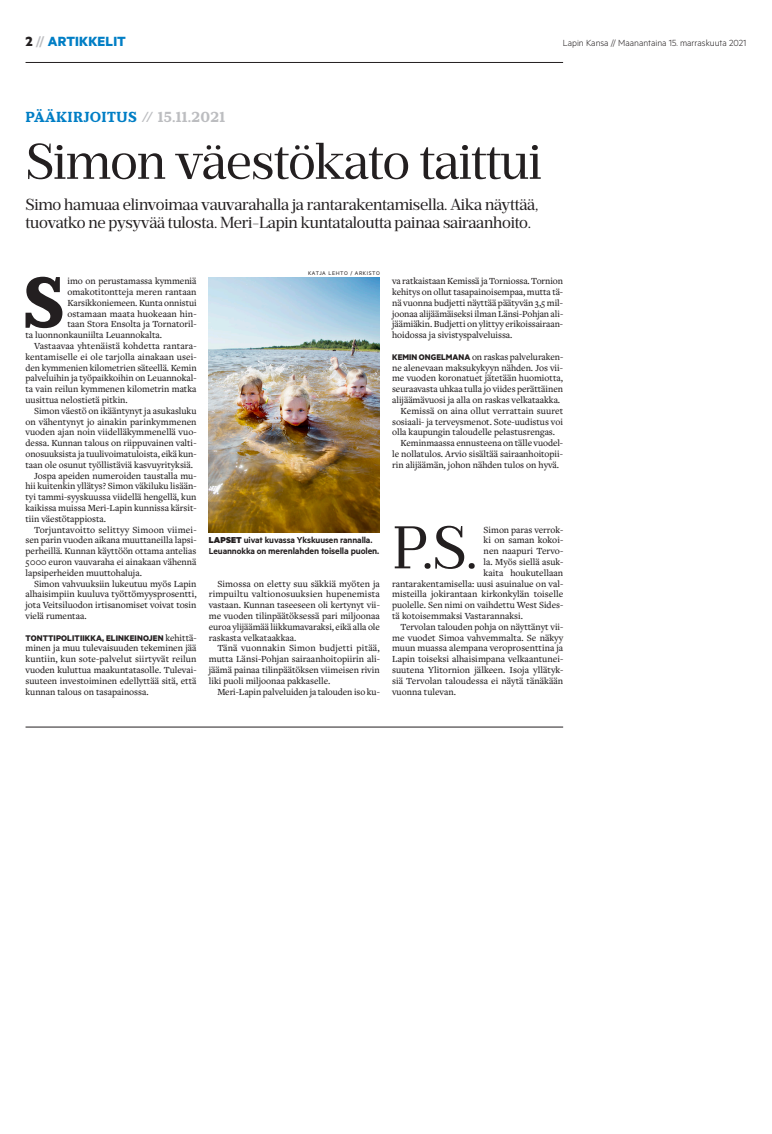
<style>
.page{position:relative;width:772px;height:1134px;background:#fff}
.page>*{position:absolute;margin:0;border:0;box-sizing:border-box;transform-origin:0 0}
.t1{font:700 71.4px "Prumo Slab";color:#231f20}
.t2{font:60px "Prumo Text";color:#231f20}
.t3{font:50px "Prumo Text";letter-spacing:-.015em;color:#231f20}
.t4{font:16px/18px "Prumo Text";letter-spacing:-.015em;color:#231f20}
.t5{font:700 15px "Metric";letter-spacing:.01em;color:#007ec5}
.t6{font:700 14.5px "Prumo Slab";letter-spacing:.025em;color:#007ec5}
.t7{font:300 10px "Metric";color:#231f20}
.t8{font:600 10px "Metric";letter-spacing:-.01em;color:#231f20}
.t9{font:500 9.7px/10.8px "Freight Text Pro";letter-spacing:-.005em;color:#231f20;text-align:justify}
.t10{font:600 9.7px "Metric";letter-spacing:-.01em;color:#231f20}
.t11{font:700 9.2px "Metric";letter-spacing:.01em;color:#231f20}
.t12{font:6px "Metric";letter-spacing:.1em;color:#231f20}
.s1{color:#231f20}
.s2{font-weight:500;color:#bcbdc0}
.s3{color:#bcbdc0}
.s4{font-family:"Freight Text Pro";font-weight:500;font-size:9.7px}
.s5{font-family:"Metric";font-weight:700;font-size:9.2px}
.s6{font-weight:900}
.s7{font-size:9.7px}
</style>
<div class="page">
<hr style="left:26px;top:62px;width:536px;height:1px;background:#231f20">
<hr style="left:26px;top:727px;width:536px;height:1px;background:#231f20">
<img style="left:209px;top:278px;width:170px;height:255px">
<h3 class="t5" style="left:26px;top:32px;width:102px"><span class="s1">2</span> <span class="s2">//</span> ARTIKKELIT</h3>
<p class="t7" style="left:562px;top:37px;width:185px">Lapin Kansa // Maanantaina 15. marraskuuta 2021</p>
<h3 class="t6" style="left:26px;top:109px;width:201px">PÄÄKIRJOITUS <span class="s3">// 15.11.2021</span></h3>
<h3 class="t3" style="left:26px;top:132px;width:517px">Simon väestökato taittui</h3>
<h3 class="t4" style="left:26px;top:196px;width:514px">Simo hamuaa elinvoimaa vauvarahalla ja rantarakentamisella. Aika näyttää, tuovatko ne pysyvää tulosta. Meri-Lapin kuntataloutta painaa sairaanhoito.</h3>
<h1 class="t1" style="left:22px;top:260px;width:44px">S</h1>
<p class="t9" style="left:67px;top:275px;width:131px">imo on perustamassa kymmeniä</p>
<p class="t9" style="left:67px;top:286px;width:130px">omakotitontteja meren rantaan</p>
<p class="t9" style="left:67px;top:297px;width:131px">Karsikkoniemeen. Kunta onnistui</p>
<p class="t9" style="left:67px;top:308px;width:131px">ostamaan maata huokeaan hin-</p>
<p class="t9" style="left:67px;top:319px;width:131px">taan Stora Ensolta ja Tornatoril-</p>
<p class="t9" style="left:26px;top:329px;width:138px">ta luonnonkauniilta Leuannokalta.</p>
<p class="t9" style="left:34px;top:340px;width:164px">Vastaavaa yhtenäistä kohdetta rantara-</p>
<p class="t9" style="left:26px;top:351px;width:172px">kentamiselle ei ole tarjolla ainakaan usei-</p>
<p class="t9" style="left:26px;top:362px;width:172px">den kymmenien kilometrien säteellä. Kemin</p>
<p class="t9" style="left:26px;top:373px;width:172px">palveluihin ja työpaikkoihin on Leuannokal-</p>
<p class="t9" style="left:26px;top:383px;width:172px">ta vain reilun kymmenen kilometrin matka</p>
<p class="t9" style="left:26px;top:394px;width:104px">uusittua nelostietä pitkin.</p>
<p class="t9" style="left:34px;top:405px;width:164px">Simon väestö on ikääntynyt ja asukasluku</p>
<p class="t9" style="left:26px;top:416px;width:172px">on vähentynyt jo ainakin parinkymmenen</p>
<p class="t9" style="left:26px;top:427px;width:172px">vuoden ajan noin viidelläkymmenellä vuo-</p>
<p class="t9" style="left:26px;top:437px;width:172px">dessa. Kunnan talous on riippuvainen valti-</p>
<p class="t9" style="left:26px;top:448px;width:172px">onosuuksista ja tuulivoimatuloista, eikä kun-</p>
<p class="t9" style="left:26px;top:459px;width:169px">taan ole osunut työllistäviä kasvuyrityksiä.</p>
<p class="t9" style="left:34px;top:470px;width:164px">Jospa apeiden numeroiden taustalla mu-</p>
<p class="t9" style="left:26px;top:481px;width:172px">hii kuitenkin yllätys? Simon väkiluku lisään-</p>
<p class="t9" style="left:26px;top:491px;width:172px">tyi tammi-syyskuussa viidellä hengellä, kun</p>
<p class="t9" style="left:26px;top:502px;width:172px">kaikissa muissa Meri-Lapin kunnissa kärsit-</p>
<p class="t9" style="left:26px;top:513px;width:82px">tiin väestötappiosta.</p>
<p class="t9" style="left:34px;top:524px;width:164px">Torjuntavoitto selittyy Simoon viimei-</p>
<p class="t9" style="left:26px;top:535px;width:172px">sen parin vuoden aikana muuttaneilla lapsi-</p>
<p class="t9" style="left:26px;top:545px;width:172px">perheillä. Kunnan käyttöön ottama antelias</p>
<p class="t9" style="left:26px;top:556px;width:172px">5 000 euron vauvaraha ei ainakaan vähennä</p>
<p class="t9" style="left:26px;top:567px;width:118px">lapsiperheiden muuttohaluja.</p>
<p class="t9" style="left:34px;top:578px;width:164px">Simon vahvuuksiin lukeutuu myös Lapin</p>
<p class="t9" style="left:26px;top:589px;width:172px">alhaisimpiin kuuluva työttömyysprosentti,</p>
<p class="t9" style="left:26px;top:599px;width:172px">jota Veitsiluodon irtisanomiset voivat tosin</p>
<p class="t9" style="left:26px;top:610px;width:62px">vielä rumentaa.</p>
<p class="t11" style="left:26px;top:632px;width:172px">TONTTIPOLITIIKKA, ELINKEINOJEN <span class="s4">kehittä-</span></p>
<p class="t9" style="left:26px;top:643px;width:172px">minen ja muu tulevaisuuden tekeminen jää kuntiin, kun sote-palvelut siirtyvät reilun vuoden kuluttua maakuntatasolle. Tulevai&shy;suuteen investoiminen edellyttää sitä, että kunnan talous on tasapainossa.</p>
<p class="t12" style="left:308px;top:269px;width:73px">KATJA LEHTO / ARKISTO</p>
<p class="t9" style="left:392px;top:275px;width:172px">va ratkaistaan Kemissä ja Torniossa. Tornion kehitys on ollut tasapainoisempaa, mutta tä&shy;nä vuonna budjetti näyttää päätyvän 3,5 mil&shy;joonaa alijäämäiseksi ilman Länsi-Pohjan ali&shy;jäämiäkin. Budjetti on ylittyy erikoissairaan&shy;hoidossa ja sivistyspalveluissa.</p>
<p class="t9" style="left:392px;top:351px;width:172px"><span class="s5">KEMIN ONGELMANA</span> on raskas palveluraken-</p>
<p class="t9" style="left:392px;top:362px;width:172px">ne alenevaan maksukykyyn nähden. Jos vii-</p>
<p class="t9" style="left:392px;top:373px;width:172px">me vuoden koronatuet jätetään huomiotta,</p>
<p class="t9" style="left:392px;top:383px;width:172px">seuraavasta uhkaa tulla jo viides perättäinen</p>
<p class="t9" style="left:392px;top:394px;width:169px">alijäämävuosi ja alla on raskas velkataakka.</p>
<p class="t9" style="left:400px;top:405px;width:164px">Kemissä on aina ollut verrattain suuret</p>
<p class="t9" style="left:392px;top:416px;width:172px">sosiaali- ja terveysmenot. Sote-uudistus voi</p>
<p class="t9" style="left:392px;top:427px;width:164px">olla kaupungin taloudelle pelastusrengas.</p>
<p class="t9" style="left:400px;top:437px;width:164px">Keminmaassa ennusteena on tälle vuodel-</p>
<p class="t9" style="left:392px;top:448px;width:172px">le nollatulos. Arvio sisältää sairaanhoitopii-</p>
<p class="t9" style="left:392px;top:459px;width:168px">rin alijäämän, johon nähden tulos on hyvä.</p>
<p class="t10" style="left:209px;top:535px;width:165px"><span class="s6">LAPSET</span> uivat kuvassa Ykskuusen rannalla.</p>
<p class="t8" style="left:209px;top:545px;width:172px"><span class="s7">Leuannokka on</span> merenlahden toisella puolen.</p>
<p class="t9" style="left:209px;top:578px;width:172px;text-indent:9px">Simossa on eletty suu säkkiä myöten ja rimpuiltu valtionosuuksien hupenemista vastaan. Kunnan taseeseen oli kertynyt vii&shy;me vuoden tilinpäätöksessä pari miljoonaa euroa ylijäämää liikkumavaraksi, eikä alla ole raskasta velkataakkaa.</p>
<p class="t9" style="left:209px;top:643px;width:172px;text-indent:9px">Tänä vuonnakin Simon budjetti pitää, mutta Länsi-Pohjan sairaanhoitopiirin ali&shy;jäämä painaa tilinpäätöksen viimeisen rivin liki puoli miljoonaa pakkaselle.</p>
<p class="t9" style="left:217px;top:686px;width:164px">Meri-Lapin palveluiden ja talouden iso ku-</p>
<h2 class="t2" style="left:392px;top:512px;width:87px">P.S.</h2>
<p class="t9" style="left:483px;top:524px;width:81px">Simon paras verrok-</p>
<p class="t9" style="left:483px;top:535px;width:81px">ki on saman kokoi-</p>
<p class="t9" style="left:483px;top:545px;width:81px">nen naapuri Tervo-</p>
<p class="t9" style="left:483px;top:556px;width:81px">la. Myös siellä asuk-</p>
<p class="t9" style="left:483px;top:567px;width:81px">kaita houkutellaan</p>
<p class="t9" style="left:392px;top:578px;width:172px">rantarakentamisella: uusi asuinalue on val-</p>
<p class="t9" style="left:392px;top:589px;width:172px">misteilla jokirantaan kirkonkylän toiselle</p>
<p class="t9" style="left:392px;top:599px;width:172px">puolelle. Sen nimi on vaihdettu West Sides-</p>
<p class="t9" style="left:392px;top:610px;width:132px">tä kotoisemmaksi Vastarannaksi.</p>
<p class="t9" style="left:400px;top:621px;width:164px">Tervolan talouden pohja on näyttänyt vii-</p>
<p class="t9" style="left:392px;top:632px;width:172px">me vuodet Simoa vahvemmalta. Se näkyy</p>
<p class="t9" style="left:392px;top:643px;width:172px">muun muassa alempana veroprosenttina ja</p>
<p class="t9" style="left:392px;top:653px;width:172px">Lapin toiseksi alhaisimpana velkaantunei-</p>
<p class="t9" style="left:392px;top:664px;width:172px">suutena Ylitornion jälkeen. Isoja yllätyk-</p>
<p class="t9" style="left:392px;top:675px;width:172px">siä Tervolan taloudessa ei näytä tänäkään</p>
<p class="t9" style="left:392px;top:686px;width:65px">vuonna tulevan.</p>
</div>
